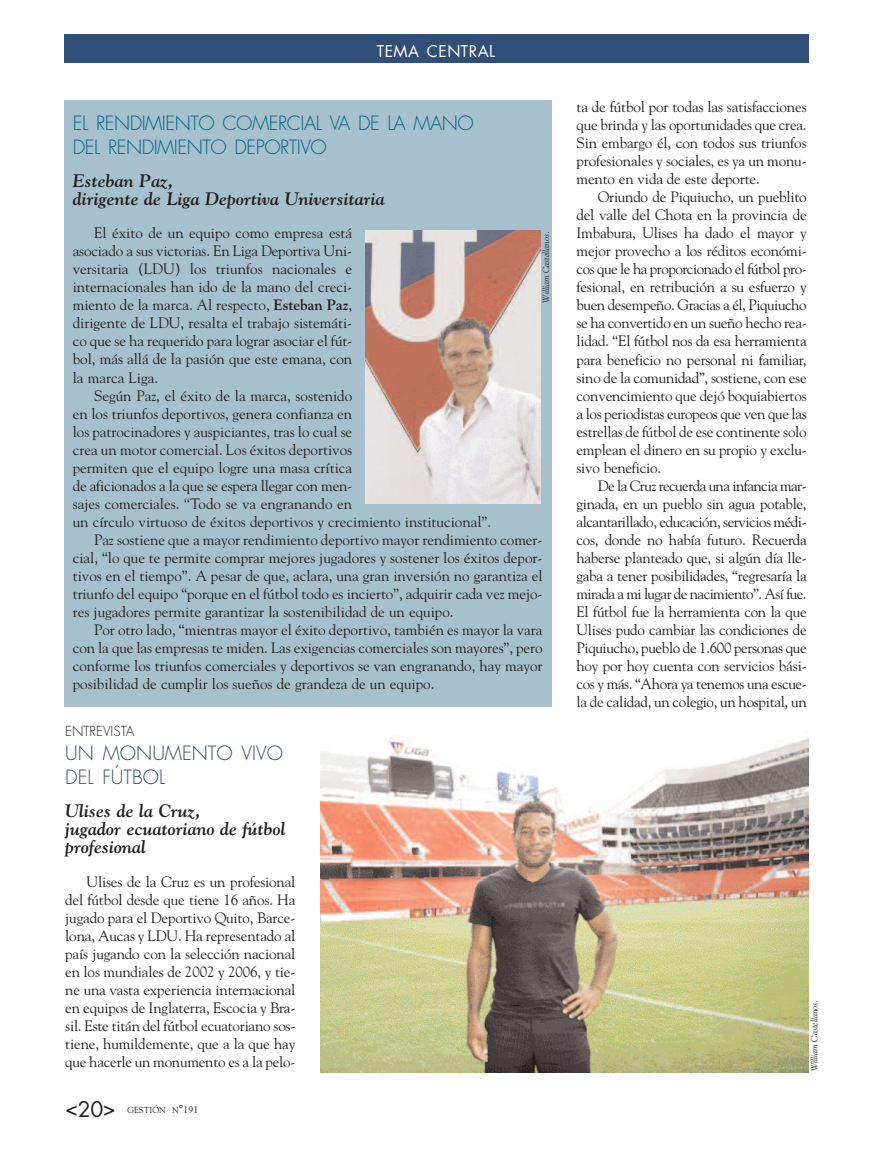
<style>
.page{position:relative;width:872px;height:1149px;background:#fff}
.page>*{position:absolute;margin:0;border:0;box-sizing:border-box;transform-origin:0 0}
.t1{font:21px "Futura";color:#231f20}
.t2{font:300 19.2px/24px "Futura";letter-spacing:-.025em;color:#006880}
.t3{font:300 19.2px/24px "Futura";color:#304e77}
.t4{font:italic 700 18px/18px "Goudy Std";color:#231f20}
.t5{font:15.75px "Futura";letter-spacing:.025em;color:#fff}
.t6{font:15px/18px "Goudy Std";color:#231f20;text-align:justify}
.t7{font:300 13.5px "Futura";color:#231f20}
.t8{font:italic 9px "Goudy Std";color:#231f20}
.t9{font:8.7px "Goudy Std";color:#231f20}
.s1{font-weight:700}
.s2{font-size:11.55px}
.s3{font-size:9.75px}
</style>
<div class="page">
<div style="left:64px;top:34px;width:744px;height:29px;background:#304e77"></div>
<div style="left:64px;top:100px;width:487px;height:606px;background:#a7c0cd"></div>
<img style="left:366px;top:231px;width:174px;height:273px">
<img style="left:320px;top:738px;width:488px;height:333px">
<p class="t5" style="left:377px;top:44px;width:120px">TEMA CENTRAL</p>
<p class="t2" style="left:73px;top:113px;width:402px">EL RENDIMIENTO COMERCIAL VA DE LA MANO<br>DEL RENDIMIENTO DEPORTIVO</p>
<p class="t4" style="left:73px;top:171px;width:313px">Esteban Paz,<br>dirigente de Liga Deportiva Universitaria</p>
<p class="t6" style="left:73px;top:224px;width:281px;text-indent:21px">El éxito de un equipo como empresa está asociado a sus victorias. En Liga Deportiva Uni&shy;versitaria (LDU) los triunfos nacionales e internacionales han ido de la mano del creci&shy;miento de la marca. Al respecto, <span class="s1">Esteban Paz</span>, dirigente de LDU, resalta el trabajo sistemáti&shy;co que se ha requerido para lograr asociar el fút&shy;bol, más allá de la pasión que este emana, con la marca Liga.</p>
<p class="t6" style="left:94px;top:386px;width:260px">según Paz, el éxito de la marca, sostenido</p>
<p class="t6" style="left:73px;top:404px;width:281px">en los triunfos deportivos, genera confianza en</p>
<p class="t6" style="left:73px;top:422px;width:281px">los patrocinadores y auspiciantes, tras lo cual se</p>
<p class="t6" style="left:73px;top:440px;width:281px">crea un motor comercial. Los éxitos deportivos</p>
<p class="t6" style="left:73px;top:458px;width:281px">permiten que el equipo logre una masa crítica</p>
<p class="t6" style="left:73px;top:476px;width:281px">de aficionados a la que se espera llegar con men-</p>
<p class="t6" style="left:73px;top:494px;width:281px">sajes comerciales. “todo se va engranando en</p>
<p class="t6" style="left:73px;top:512px;width:420px">un círculo virtuoso de éxitos deportivos y crecimiento institucional”.</p>
<p class="t6" style="left:94px;top:530px;width:450px">Paz sostiene que a mayor rendimiento deportivo mayor rendimiento comer-</p>
<p class="t6" style="left:73px;top:548px;width:471px">cial, “lo que te permite comprar mejores jugadores y sostener los éxitos depor-</p>
<p class="t6" style="left:73px;top:566px;width:471px">tivos en el tiempo”. A pesar de que, aclara, una gran inversión no garantiza el</p>
<p class="t6" style="left:73px;top:584px;width:471px">triunfo del equipo “porque en el fútbol todo es incierto”, adquirir cada vez mejo-</p>
<p class="t6" style="left:73px;top:602px;width:382px">res jugadores permite garantizar la sostenibilidad de un equipo.</p>
<p class="t6" style="left:94px;top:620px;width:450px">Por otro lado, “mientras mayor el éxito deportivo, también es mayor la vara</p>
<p class="t6" style="left:73px;top:638px;width:471px">con la que las empresas te miden. Las exigencias comerciales son mayores”, pero</p>
<p class="t6" style="left:73px;top:656px;width:471px">conforme los triunfos comerciales y deportivos se van engranando, hay mayor</p>
<p class="t6" style="left:73px;top:674px;width:363px">posibilidad de cumplir los sueños de grandeza de un equipo.</p>
<p class="t8" style="left:541px;top:302px;width:73px;rotate:-90deg">William Castellanos.</p>
<p class="t7" style="left:65px;top:725px;width:71px">ENTREVISTA</p>
<p class="t3" style="left:65px;top:742px;width:219px">UN MONUMENTO VIVO<br>DEL FÚTBOL</p>
<p class="t4" style="left:65px;top:801px;width:222px">Ulises de la Cruz,<br>jugador ecuatoriano de fútbol profesional</p>
<p class="t6" style="left:65px;top:872px;width:232px;text-indent:21px">Ulises de la Cruz es un profesional del fútbol desde que tiene 16 años. Ha jugado para el Deportivo Quito, Barce&shy;lona, Aucas y LDU. Ha representado al país jugando con la selección nacional en los mundiales de 2002 y 2006, y tie&shy;ne una vasta experiencia internacional en equipos de inglaterra, Escocia y Bra&shy;sil. Este titán del fútbol ecuatoriano sos&shy;tiene, humildemente, que a la que hay que hacerle un monumento es a la pelo-</p>
<h1 class="t1" style="left:65px;top:1098px;width:52px">&lt;20&gt;</h1>
<p class="t9" style="left:127px;top:1104px;width:72px">GEstión n<span class="s2">°</span><span class="s3">191</span></p>
<p class="t6" style="left:576px;top:98px;width:232px">ta de fútbol por todas las satisfacciones que brinda y las oportunidades que crea. sin embargo él, con todos sus triunfos profesionales y sociales, es ya un monu&shy;mento en vida de este deporte.</p>
<p class="t6" style="left:576px;top:188px;width:232px;text-indent:21px">Oriundo de Piquiucho, un pueblito del valle del Chota en la provincia de imbabura, Ulises ha dado el mayor y mejor provecho a los réditos económi&shy;cos que le ha proporcionado el fútbol pro&shy;fesional, en retribución a su esfuerzo y buen desempeño. Gracias a él, Piquiucho se ha convertido en un sueño hecho rea&shy;lidad. “El fútbol nos da esa herramienta para beneficio no personal ni familiar, sino de la comunidad”, sostiene, con ese convencimiento que dejó boquiabiertos a los periodistas europeos que ven que las estrellas de fútbol de ese continente solo emplean el dinero en su propio y exclu&shy;sivo beneficio.</p>
<p class="t6" style="left:576px;top:476px;width:232px;text-indent:21px">De la Cruz recuerda una infancia mar&shy;ginada, en un pueblo sin agua potable, alcantarillado, educación, servicios médi&shy;cos, donde no había futuro. Recuerda haberse planteado que, si algún día lle&shy;gaba a tener posibilidades, “regresaría la mirada a mi lugar de nacimiento”. Así fue.<br>El fútbol fue la herramienta con la que Ulises pudo cambiar las condiciones de Piquiucho, pueblo de 1.600 personas que hoy por hoy cuenta con servicios bási&shy;cos y más. “Ahora ya tenemos una escue&shy;la de calidad, un colegio, un hospital, un</p>
<p class="t8" style="left:809px;top:1070px;width:73px;rotate:-90deg">William Castellanos.</p>
</div>
